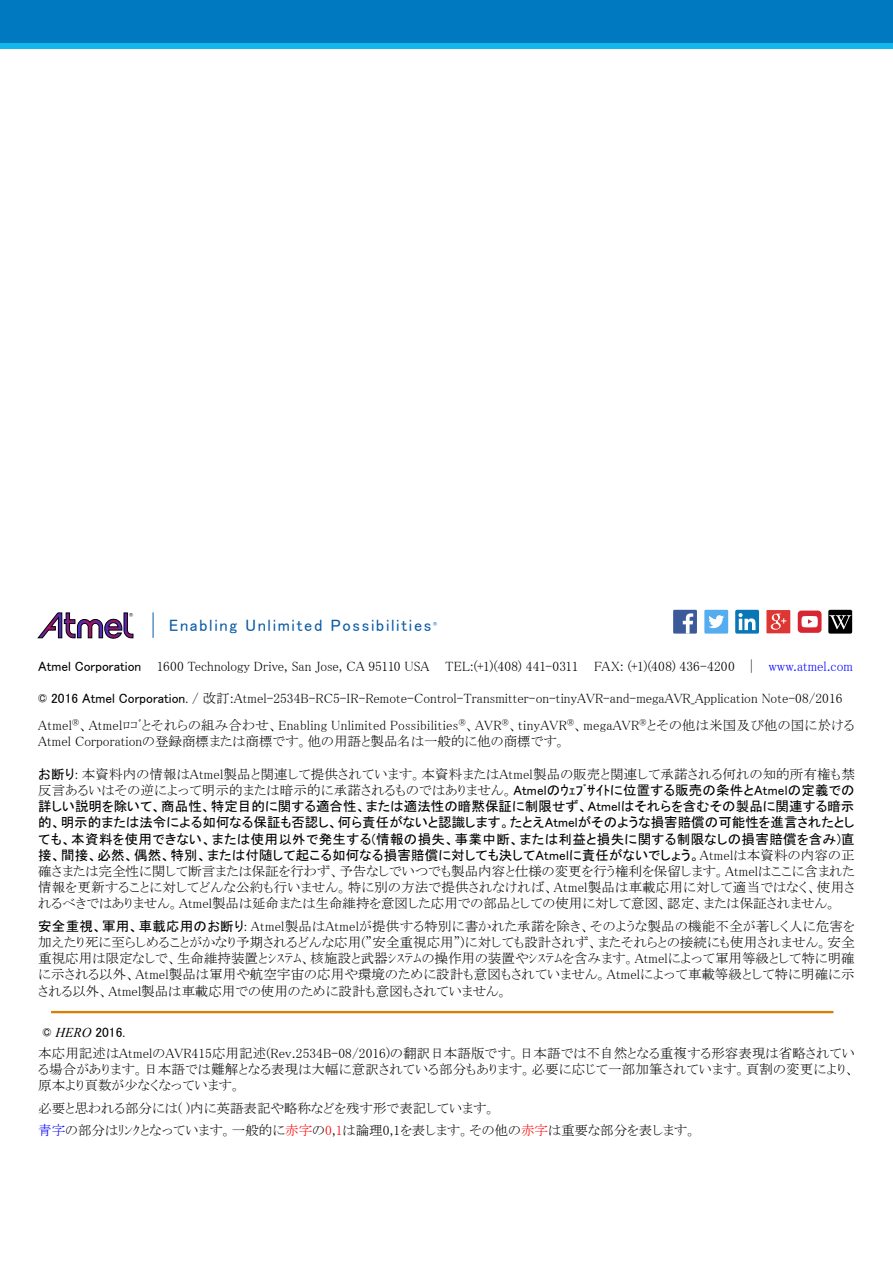
<style>
.page{position:relative;width:893px;height:1263px;background:#fff}
.page>*{position:absolute;margin:0;border:0;box-sizing:border-box;transform-origin:0 0}
.t1{font:16.5px "MS P Gothic";letter-spacing:.1em;color:#095aa6}
.t2{font:13.5px/16.2px "MS P Mincho";color:#000}
.t3{font:13.5px/16.2px "MS P Gothic";letter-spacing:.015em;color:#000;text-align:justify}
.t4{font:6px "MS P Gothic";color:#000}
.t5{font:6px "MS P Gothic";color:#095aa6}
.s1{font-family:"MS P Gothic"}
.s2{color:#00f}
.s3{font-family:"MS P Mincho"}
.s4{font-family:"Times New Roman";font-style:italic}
.s5{color:#f00}
</style>
<div class="page">
<div style="left:0;top:43px;width:893px;height:6px;background:#12b8eb"></div>
<div style="left:0;top:0;width:893px;height:43px;background:#0079c1"></div>
<svg style="left:37px;top:612px;width:96px;height:27px"></svg>
<svg style="left:153px;top:612px;width:1px;height:26px"></svg>
<div style="left:673px;top:610px;width:24px;height:24px;background:#3c5a99"></div>
<svg style="left:683px;top:613px;width:10px;height:21px"></svg>
<div style="left:704px;top:610px;width:24px;height:24px;background:#55acee"></div>
<svg style="left:708px;top:615px;width:16px;height:13px"></svg>
<svg style="left:735px;top:610px;width:24px;height:24px"></svg>
<div style="left:766px;top:610px;width:24px;height:23px;background:#de3733"></div>
<svg style="left:771px;top:614px;width:15px;height:16px"></svg>
<div style="left:798px;top:610px;width:23px;height:23px;background:#d82532;border-radius:4px"></div>
<svg style="left:801px;top:616px;width:17px;height:11px"></svg>
<div style="left:828px;top:610px;width:24px;height:24px;background:#000;border-radius:2px"></div>
<svg style="left:829px;top:615px;width:22px;height:14px"></svg>
<hr style="left:51px;top:1011px;width:782px;height:2px;background:#d88000">
<p class="t4" style="left:129px;top:611px;width:6px">®</p>
<p class="t1" style="left:169px;top:617px;width:264px">Enabling Unlimited Possibilities</p>
<p class="t5" style="left:433px;top:620px;width:6px">®</p>
<p class="t2" style="left:38px;top:658px;width:816px"><span class="s1">Atmel Corporation</span> 1600 Technology Drive, San Jose, CA 95110 USA TEL:(+1)(408) 441-0311 FAX: (+1)(408) 436-4200 | <span class="s2">www.atmel.com</span></p>
<p class="t2" style="left:38px;top:685px;width:818px;line-height:27px"><span class="s1">© 2016 Atmel Corporation.</span> / 改訂:Atmel-2534B-RC5-IR-Remote-Control-Transmitter-on-tinyAVR-and-megaAVR_Application Note-08/2016<br>Atmel<sup>®</sup>、Atmelﾛｺﾞとそれらの組み合わせ、Enabling Unlimited Possibilities<sup>®</sup>、AVR<sup>®</sup>、tinyAVR<sup>®</sup>、megaAVR<sup>®</sup>とその他は米国及び他の国に於ける</p>
<p class="t2" style="left:38px;top:733px;width:529px">Atmel Corporationの登録商標または商標です。他の用語と製品名は一般的に他の商標です。</p>
<p class="t2" style="left:38px;top:766px;width:818px"><span class="s1">お断り:</span> 本資料内の情報はAtmel製品と関連して提供されています。本資料またはAtmel製品の販売と関連して承諾される何れの知的所有権も禁反言あるいはその逆によって明示的または暗示的に承諾されるものではありません。<span class="s1">Atmelのｳｪﾌﾞｻｲﾄに位置する販売の条件とAtmelの定義での</span></p>
<p class="t3" style="left:38px;top:798px;width:818px">詳しい説明を除いて、商品性、特定目的に関する適合性、または適法性の暗黙保証に制限せず、Atmelはそれらを含むその製品に関連する暗示的、明示的または法令による如何なる保証も否認し、何ら責任がないと認識します。たとえAtmelがそのような損害賠償の可能性を進言されたとしても、本資料を使用できない、または使用以外で発生する(情報の損失、事業中断、または利益と損失に関する制限なしの損害賠償を含み)直接、間接、必然、偶然、特別、または付随して起こる如何なる損害賠償に対しても決してAtmelに責任がないでしょう。<span class="s3">Atmelは本資料の内容の正</span></p>
<p class="t2" style="left:38px;top:863px;width:818px;text-align:justify">確さまたは完全性に関して断言または保証を行わず、予告なしでいつでも製品内容と仕様の変更を行う権利を保留します。Atmelはここに含まれた情報を更新することに対してどんな公約も行いません。特に別の方法で提供されなければ、Atmel製品は車載応用に対して適当ではなく、使用されるべきではありません。Atmel製品は延命または生命維持を意図した応用での部品としての使用に対して意図、認定、または保証されません。</p>
<p class="t2" style="left:38px;top:918px;width:818px;text-align:justify"><span class="s1">安全重視、軍用、車載応用のお断り:</span> Atmel製品はAtmelが提供する特別に書かれた承諾を除き、そのような製品の機能不全が著しく人に危害を加えたり死に至らしめることがかなり予期されるどんな応用(”安全重視応用”)に対しても設計されず、またそれらとの接続にも使用されません。安全重視応用は限定なしで、生命維持装置とｼｽﾃﾑ、核施設と武器ｼｽﾃﾑの操作用の装置やｼｽﾃﾑを含みます。Atmelによって軍用等級として特に明確に示される以外、Atmel製品は軍用や航空宇宙の応用や環境のために設計も意図もされていません。Atmelによって車載等級として特に明確に示される以外、Atmel製品は車載応用での使用のために設計も意図もされていません。</p>
<p class="t3" style="left:43px;top:1024px;width:84px">© <span class="s4">HERO</span> 2016.</p>
<p class="t2" style="left:38px;top:1045px;width:818px;text-align:justify">本応用記述はAtmelのAVR415応用記述(Rev.2534B-08/2016)の翻訳日本語版です。日本語では不自然となる重複する形容表現は省略されている場合があります。日本語では難解となる表現は大幅に意訳されている部分もあります。必要に応じて一部加筆されています。頁割の変更により、原本より頁数が少なくなっています。</p>
<p class="t2" style="left:38px;top:1096px;width:660px;line-height:22.5px">必要と思われる部分には( )内に英語表記や略称などを残す形で表記しています。<br><span class="s2">青字</span>の部分はﾘﾝｸとなっています。一般的に<span class="s5">赤字</span>の<span class="s5">0</span>,<span class="s5">1</span>は論理0,1を表します。その他の<span class="s5">赤字</span>は重要な部分を表します。</p>
</div>
